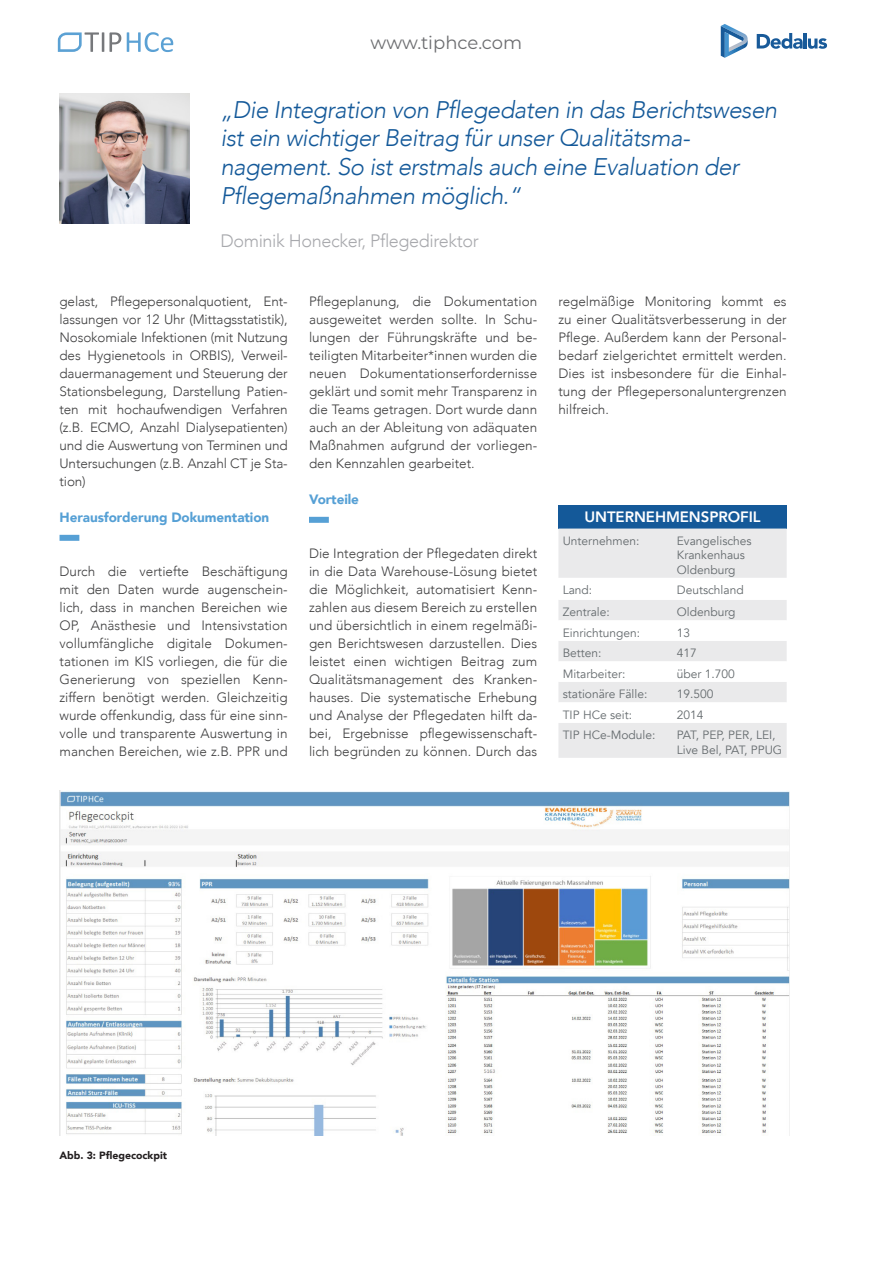
<style>
.page{position:relative;width:893px;height:1263px;background:#fff}
.page>*{position:absolute;margin:0;border:0;box-sizing:border-box;transform-origin:0 0}
.Zitat_Seite{font:italic 300 24px/28.8px "Avenir";letter-spacing:-.02em;color:#145999}
.Zitat-Autor{font:300 18px "Avenir";letter-spacing:-.02em;color:#a8a9ad}
.t1{font:18px "Montserrat";color:#6c6d70}
.Head_Table{font:800 15px "Avenir";letter-spacing:-.005em;color:#fff}
.Fließtext{font:300 13.5px/18px "Avenir";color:#3e3e3f;text-align:justify}
.Headline_1_3{font:900 13.5px "Avenir";letter-spacing:-.005em;color:#56a0d5}
.Unternehmensprofil-T{font:12px/14.4px "Avenir";color:#646a6d}
.Bildunterschrift-lin{font:900 10.5px "Avenir";color:#231f20}
</style>
<div class="page">
<div style="left:558px;top:505px;width:229px;height:23px;background:#145999"></div>
<div style="left:558px;top:528px;width:229px;height:230px;background:#eaeaeb"></div>
<svg style="left:558px;top:578px;width:229px;height:145px"></svg>
<img style="left:60px;top:94px;width:130px;height:130px">
<img style="left:60px;top:791px;width:729px;height:344px">
<div style="left:60px;top:535px;width:19px;height:6px;background:#56a0d5"></div>
<div style="left:309px;top:517px;width:20px;height:6px;background:#56a0d5"></div>
<svg style="left:721px;top:24px;width:27px;height:34px"></svg>
<svg style="left:757px;top:33px;width:70px;height:16px"></svg>
<svg style="left:58px;top:32px;width:63px;height:20px"></svg>
<svg style="left:127px;top:32px;width:46px;height:20px"></svg>
<p class="t1" style="left:371px;top:30px;width:153px">www.tiphce.com</p>
<p class="Zitat_Seite" style="left:220px;top:95px;width:558px">„Die Integration von Pflegedaten in das Berichtswesen ist ein wichtiger Beitrag für unser Qualitätsma&shy;nagement. So ist erstmals auch eine Evaluation der Pflegemaßnahmen möglich.“</p>
<p class="Zitat-Autor" style="left:220px;top:230px;width:260px">Dominik Honecker, Pflegedirektor</p>
<p class="Fließtext" style="left:60px;top:292px;width:230px">gelast, Pflegepersonalquotient, Ent&shy;lassungen vor 12 Uhr (Mittagsstatistik), Nosokomiale Infektionen (mit Nutzung des Hygienetools in ORBIS), Verweil&shy;dauermanagement und Steuerung der Stationsbelegung, Darstellung Patien&shy;ten mit hochaufwendigen Verfahren (z.B. ECMO, Anzahl Dialysepatienten) und die Auswertung von Terminen und Untersuchungen (z.B. Anzahl CT je Sta&shy;tion)</p>
<p class="Headline_1_3" style="left:60px;top:506px;width:211px">Herausforderung Dokumentation</p>
<p class="Fließtext" style="left:60px;top:562px;width:230px">Durch die vertiefte Beschäftigung mit den Daten wurde augenschein&shy;lich, dass in manchen Bereichen wie OP, Anästhesie und Intensivstation vollumfängliche digitale Dokumen&shy;tationen im KIS vorliegen, die für die Generierung von speziellen Kenn&shy;ziffern benötigt werden. Gleichzeitig wurde offenkundig, dass für eine sinn&shy;volle und transparente Auswertung in manchen Bereichen, wie z.B. PPR und</p>
<p class="Fließtext" style="left:309px;top:292px;width:230px">Pflegeplanung, die Dokumentation ausgeweitet werden sollte. In Schu&shy;lungen der Führungskräfte und be&shy;teiligten Mitarbeiter*innen wurden die neuen Dokumentationserfordernisse geklärt und somit mehr Transparenz in die Teams getragen. Dort wurde dann auch an der Ableitung von adäquaten Maßnahmen aufgrund der vorliegen&shy;den Kennzahlen gearbeitet.</p>
<p class="Headline_1_3" style="left:309px;top:488px;width:52px">Vorteile</p>
<p class="Fließtext" style="left:309px;top:544px;width:230px">Die Integration der Pflegedaten direkt in die Data Warehouse-Lösung bietet die Möglichkeit, automatisiert Kenn&shy;zahlen aus diesem Bereich zu erstellen und übersichtlich in einem regelmäßi&shy;gen Berichtswesen darzustellen. Dies leistet einen wichtigen Beitrag zum Qualitätsmanagement des Kranken&shy;hauses. Die systematische Erhebung und Analyse der Pflegedaten hilft da&shy;bei, Ergebnisse pflegewissenschaft&shy;lich begründen zu können. Durch das</p>
<p class="Fließtext" style="left:558px;top:292px;width:230px">regelmäßige Monitoring kommt es zu einer Qualitätsverbesserung in der Pflege. Außerdem kann der Personal&shy;bedarf zielgerichtet ermittelt werden.<br>Dies ist insbesondere für die Einhal&shy;tung der Pflegepersonaluntergrenzen hilfreich.</p>
<p class="Head_Table" style="left:584px;top:505px;width:178px">UNTERNEHMENSPROFIL</p>
<p class="Unternehmensprofil-T" style="left:563px;top:534px;width:78px">Unternehmen:</p>
<p class="Unternehmensprofil-T" style="left:677px;top:534px;width:76px">Evangelisches<br>Krankenhaus<br>Oldenburg</p>
<p class="Unternehmensprofil-T" style="left:563px;top:583px;width:31px">Land:</p>
<p class="Unternehmensprofil-T" style="left:677px;top:583px;width:68px">Deutschland</p>
<p class="Unternehmensprofil-T" style="left:563px;top:605px;width:49px">Zentrale:</p>
<p class="Unternehmensprofil-T" style="left:677px;top:605px;width:60px">Oldenburg</p>
<p class="Unternehmensprofil-T" style="left:563px;top:625px;width:79px">Einrichtungen:</p>
<p class="Unternehmensprofil-T" style="left:677px;top:625px;width:15px">13</p>
<p class="Unternehmensprofil-T" style="left:563px;top:646px;width:40px">Betten:</p>
<p class="Unternehmensprofil-T" style="left:677px;top:646px;width:22px">417</p>
<p class="Unternehmensprofil-T" style="left:563px;top:666px;width:64px">Mitarbeiter:</p>
<p class="Unternehmensprofil-T" style="left:677px;top:666px;width:60px">über 1.700</p>
<p class="Unternehmensprofil-T" style="left:563px;top:687px;width:86px">stationäre Fälle:</p>
<p class="Unternehmensprofil-T" style="left:677px;top:687px;width:38px">19.500</p>
<p class="Unternehmensprofil-T" style="left:563px;top:707px;width:71px">TIP HCe seit:</p>
<p class="Unternehmensprofil-T" style="left:677px;top:707px;width:28px">2014</p>
<p class="Unternehmensprofil-T" style="left:563px;top:728px;width:94px">TIP HCe-Module:</p>
<p class="Unternehmensprofil-T" style="left:677px;top:728px;width:107px">PAT, PEP, PER, LEI,<br>Live Bel, PAT, PPUG</p>
<p class="Bildunterschrift-lin" style="left:60px;top:1146px;width:109px">Abb. 3: Pflegecockpit</p>
</div>
